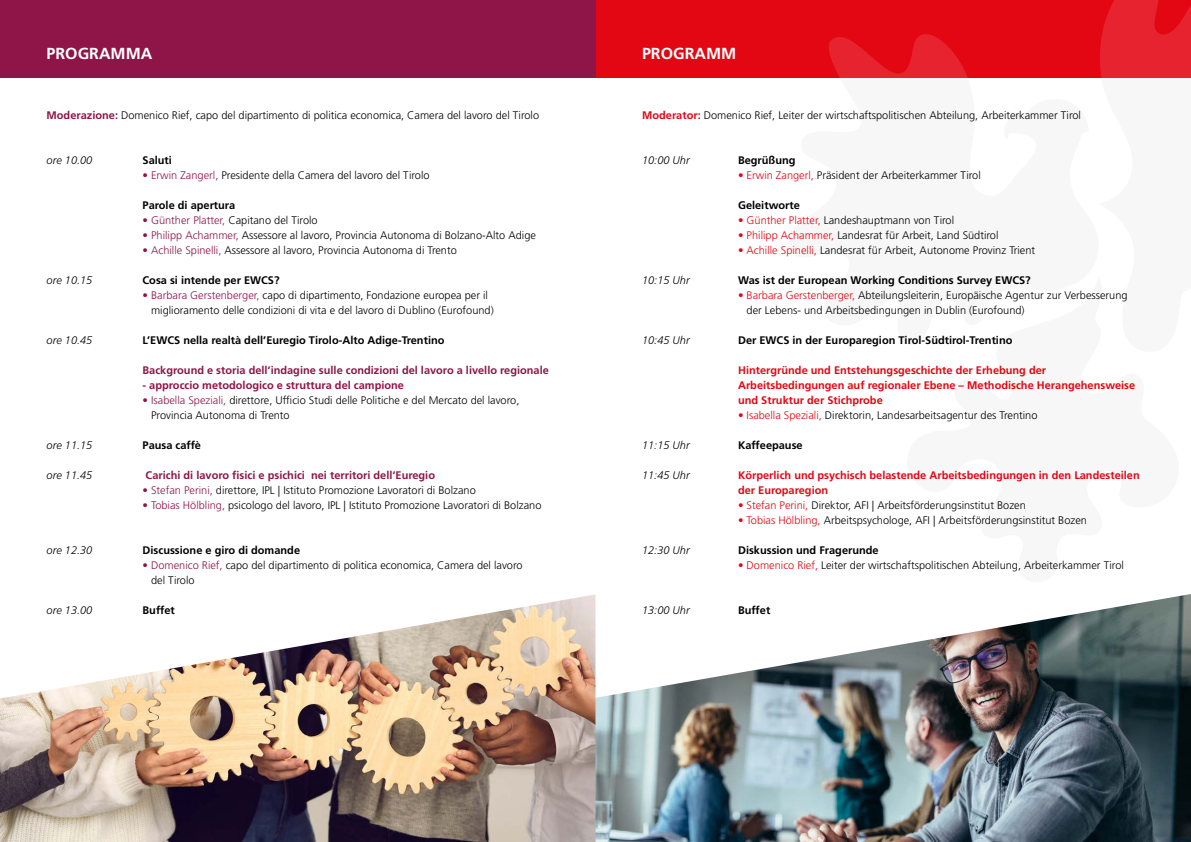
<style>
.page{position:relative;width:1191px;height:842px;background:#fff}
.page>*{position:absolute;margin:0;border:0;box-sizing:border-box;transform-origin:0 0}
.t1{font:700 16px "Frutiger LT Std";color:#fff}
.t2{font:300 11px/15px "Frutiger LT Std";color:#000}
.t3{font:700 11px "Frutiger LT Std";color:#000}
.t4{font:700 11px/15px "Frutiger LT Std";color:#e30613}
.t5{font:700 11px "Frutiger LT Std";color:#8f1448}
.t6{font:italic 300 11px "Frutiger LT Std";color:#000}
.s1{font-weight:700;color:#8f1448}
.s2{color:#8f1448}
.s3{font-weight:700;color:#e30613}
.s4{color:#e30613}
</style>
<div class="page">
<div style="left:564px;top:0;width:627px;height:77px;background:#e30613"></div>
<img style="left:0;top:594px;width:1191px;height:248px">
<div style="left:0;top:0;width:595px;height:77px;background:#8f1448"></div>
<svg style="left:785px;top:0;width:406px;height:78px"></svg>
<h1 class="t1" style="left:47px;top:44px;width:107px">PROGRAMMA</h1>
<p class="t2" style="left:47px;top:108px;width:494px"><span class="s1">Moderazione:</span> Domenico Rief, capo del dipartimento di politica economica, Camera del lavoro del Tirolo</p>
<p class="t6" style="left:47px;top:154px;width:47px">ore 10.00</p>
<p class="t3" style="left:143px;top:153px;width:31px">Saluti</p>
<p class="t2" style="left:143px;top:168px;width:288px"><span class="s2">• Erwin Zangerl,</span> Presidente della Camera del lavoro del Tirolo</p>
<p class="t3" style="left:143px;top:198px;width:94px">Parole di apertura</p>
<p class="t2" style="left:143px;top:213px;width:177px"><span class="s2">• Günther Platter,</span> Capitano del Tirolo</p>
<p class="t2" style="left:143px;top:228px;width:395px"><span class="s2">• Philipp Achammer,</span> Assessore al lavoro, Provincia Autonoma di Bolzano-Alto Adige</p>
<p class="t2" style="left:143px;top:243px;width:316px"><span class="s2">• Achille Spinelli,</span> Assessore al lavoro, Provincia Autonoma di Trento</p>
<p class="t6" style="left:47px;top:274px;width:47px">ore 10.15</p>
<p class="t3" style="left:143px;top:273px;width:138px">Cosa si intende per EWCS?</p>
<p class="t2" style="left:151px;top:288px;width:344px;text-indent:-9px"><span class="s2">• Barbara Gerstenberger,</span> capo di dipartimento, Fondazione europea per il miglioramento delle condizioni di vita e del lavoro di Dublino (Eurofound)</p>
<p class="t6" style="left:47px;top:334px;width:47px">ore 10.45</p>
<p class="t3" style="left:143px;top:334px;width:303px">L’EWCS nella realtà dell’Euregio Tirolo-Alto Adige-Trentino</p>
<p class="t5" style="left:143px;top:363px;width:408px">Background e storia dell‘indagine sulle condizioni del lavoro a livello regionale</p>
<p class="t5" style="left:143px;top:379px;width:263px">- approccio metodologico e struttura del campione</p>
<p class="t2" style="left:151px;top:393px;width:370px;text-indent:-9px"><span class="s2">• Isabella Speziali,</span> direttore, Ufficio Studi delle Politiche e del Mercato del lavoro,<br>Provincia Autonoma di Trento</p>
<p class="t6" style="left:47px;top:439px;width:47px">ore 11.15</p>
<p class="t3" style="left:143px;top:439px;width:60px">Pausa caffè</p>
<p class="t6" style="left:47px;top:469px;width:47px">ore 11.45</p>
<p class="t5" style="left:146px;top:469px;width:291px">Carichi di lavoro fisici e psichici nei territori dell‘Euregio</p>
<p class="t2" style="left:143px;top:483px;width:335px"><span class="s2">• Stefan Perini,</span> direttore, IPL | Istituto Promozione Lavoratori di Bolzano</p>
<p class="t2" style="left:143px;top:498px;width:400px"><span class="s2">• Tobias Hölbling,</span> psicologo del lavoro, IPL | Istituto Promozione Lavoratori di Bolzano</p>
<p class="t6" style="left:47px;top:544px;width:47px">ore 12.30</p>
<p class="t3" style="left:143px;top:544px;width:159px">Discussione e giro di domande</p>
<p class="t2" style="left:151px;top:558px;width:373px;text-indent:-9px"><span class="s2">• Domenico Rief,</span> capo del dipartimento di politica economica, Camera del lavoro del Tirolo</p>
<p class="t6" style="left:47px;top:604px;width:47px">ore 13.00</p>
<p class="t3" style="left:143px;top:604px;width:34px">Buffet</p>
<h1 class="t1" style="left:642px;top:44px;width:96px">PROGRAMM</h1>
<p class="t2" style="left:642px;top:108px;width:440px"><span class="s3">Moderator:</span> Domenico Rief, Leiter der wirtschaftspolitischen Abteilung, Arbeiterkammer Tirol</p>
<p class="t6" style="left:642px;top:154px;width:49px">10:00 Uhr</p>
<p class="t3" style="left:738px;top:153px;width:59px">Begrüßung</p>
<p class="t2" style="left:738px;top:168px;width:244px"><span class="s4">• Erwin Zangerl,</span> Präsident der Arbeiterkammer Tirol</p>
<p class="t3" style="left:738px;top:198px;width:63px">Geleitworte</p>
<p class="t2" style="left:738px;top:213px;width:218px"><span class="s4">• Günther Platter,</span> Landeshauptmann von Tirol</p>
<p class="t2" style="left:738px;top:228px;width:262px"><span class="s4">• Philipp Achammer,</span> Landesrat für Arbeit, Land Südtirol</p>
<p class="t2" style="left:738px;top:243px;width:299px"><span class="s4">• Achille Spinelli,</span> Landesrat für Arbeit, Autonome Provinz Trient</p>
<p class="t6" style="left:642px;top:274px;width:49px">10:15 Uhr</p>
<p class="t3" style="left:738px;top:273px;width:294px">Was ist der European Working Conditions Survey EWCS?</p>
<p class="t2" style="left:746px;top:288px;width:382px;text-indent:-9px"><span class="s4">• Barbara Gerstenberger,</span> Abteilungsleiterin, Europäische Agentur zur Verbesserung der Lebens- und Arbeitsbedingungen in Dublin (Eurofound)</p>
<p class="t6" style="left:642px;top:334px;width:49px">10:45 Uhr</p>
<p class="t3" style="left:738px;top:334px;width:276px">Der EWCS in der Europaregion Tirol-Südtirol-Trentino</p>
<p class="t4" style="left:738px;top:363px;width:399px">Hintergründe und Entstehungsgeschichte der Erhebung der<br>Arbeitsbedingungen auf regionaler Ebene – Methodische Herangehensweise und Struktur der Stichprobe</p>
<p class="t2" style="left:738px;top:408px;width:301px"><span class="s4">• Isabella Speziali,</span> Direktorin, Landesarbeitsagentur des Trentino</p>
<p class="t6" style="left:642px;top:439px;width:49px">11:15 Uhr</p>
<p class="t3" style="left:738px;top:439px;width:66px">Kaffeepause</p>
<p class="t6" style="left:642px;top:469px;width:49px">11:45 Uhr</p>
<p class="t4" style="left:738px;top:468px;width:403px">Körperlich und psychisch belastende Arbeitsbedingungen in den Landesteilen der Europaregion</p>
<p class="t2" style="left:738px;top:498px;width:289px"><span class="s4">• Stefan Perini,</span> Direktor, AFI | Arbeitsförderungsinstitut Bozen</p>
<p class="t2" style="left:738px;top:513px;width:350px"><span class="s4">• Tobias Hölbling,</span> Arbeitspsychologe, AFI | Arbeitsförderungsinstitut Bozen</p>
<p class="t6" style="left:642px;top:544px;width:49px">12:30 Uhr</p>
<p class="t3" style="left:738px;top:544px;width:142px">Diskussion und Fragerunde</p>
<p class="t2" style="left:738px;top:558px;width:387px"><span class="s4">• Domenico Rief,</span> Leiter der wirtschaftspolitischen Abteilung, Arbeiterkammer Tirol</p>
<p class="t6" style="left:642px;top:604px;width:49px">13:00 Uhr</p>
<p class="t3" style="left:738px;top:604px;width:34px">Buffet</p>
</div>
